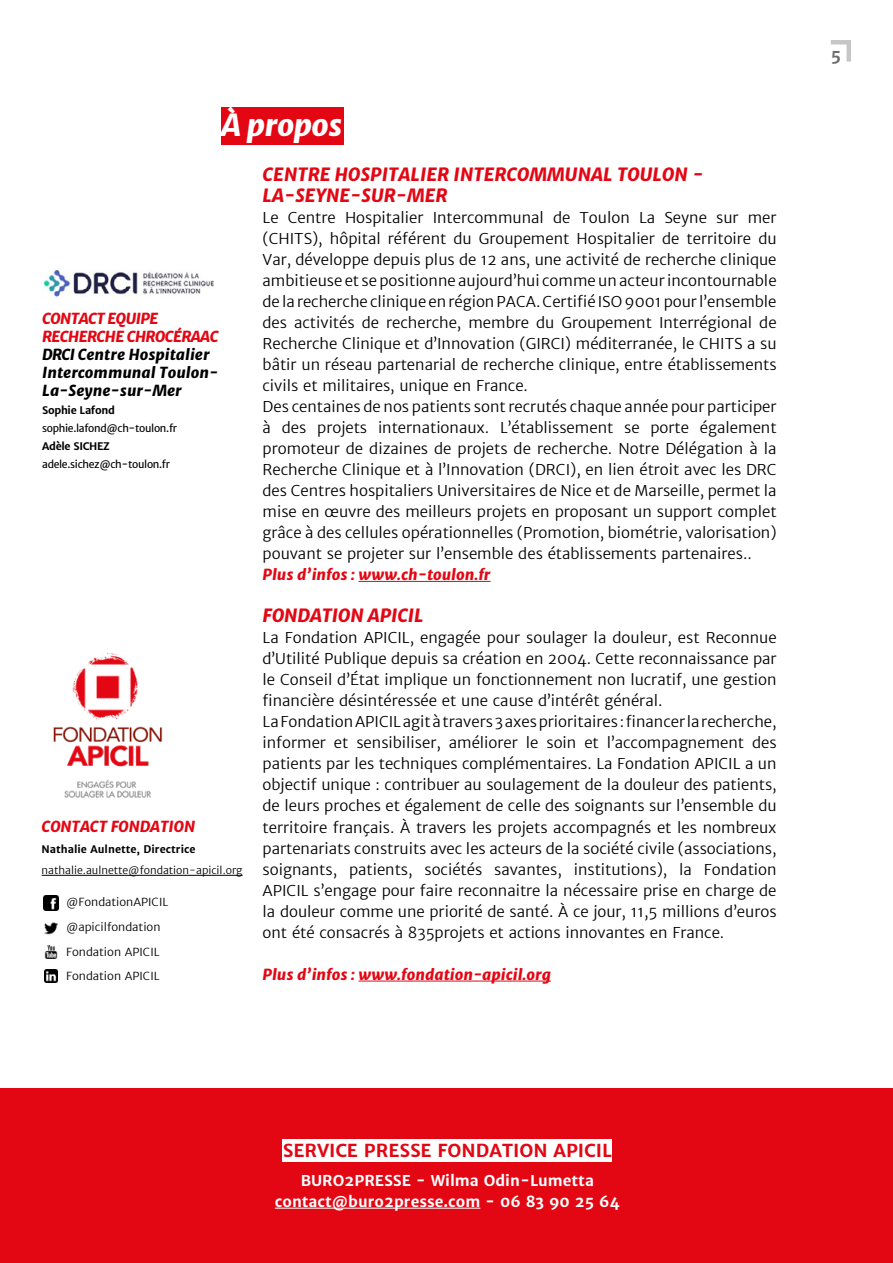
<style>
.page{position:relative;width:893px;height:1263px;background:#fff}
.page>*{position:absolute;margin:0;border:0;box-sizing:border-box;transform-origin:0 0}
.t1{font:italic 800 30px "Merriweather Sans";letter-spacing:-.025em;color:#fff}
.t2{font:italic 800 18px/21px "Merriweather Sans";letter-spacing:.01em;color:#e30613}
.t3{font:700 18px "Merriweather Sans";color:#e30613}
.t4{font:700 16.5px "Merriweather Sans";color:#706f6f}
.t5{font:300 15px/21px "Merriweather Sans";color:#000}
.t6{font:italic 800 15px "Merriweather Sans";color:#e30613}
.t7{font:700 15px/21px "Merriweather Sans";color:#fff;text-align:center}
.t8{font:italic 800 15px/18px "Merriweather Sans";color:#000}
.t9{font:italic 800 15px/18px "Merriweather Sans";letter-spacing:-.03em;color:#e30613}
.t10{font:300 11.25px/24.8px "Merriweather Sans";color:#000}
.t11{font:10.5px "Merriweather Sans";letter-spacing:-.03em;color:#000}
.t12{font:300 10.5px "Merriweather Sans";color:#000}
.t13{font:700 10.5px "Merriweather Sans";color:#000}
.t14{font:700 10.5px "Merriweather Sans";letter-spacing:-.03em;color:#000}
</style>
<div class="page">
<svg style="left:831px;top:40px;width:20px;height:22px"></svg>
<div style="left:0;top:1089px;width:893px;height:174px;background:#e30613"></div>
<div style="left:283px;top:1139px;width:329px;height:23px;background:#fff"></div>
<hr style="left:275px;top:1208px;width:205px;height:1px;background:#fff">
<hr style="left:359px;top:581px;width:132px;height:1px;background:#e30613">
<hr style="left:359px;top:980px;width:192px;height:1px;background:#e30613">
<div style="left:221px;top:107px;width:122px;height:37px;background:#e30613"></div>
<img style="left:53px;top:653px;width:110px;height:145px">
<hr style="left:42px;top:875px;width:201px;height:1px;background:#000">
<img style="left:44px;top:922px;width:14px;height:13px">
<img style="left:44px;top:896px;width:15px;height:15px">
<img style="left:44px;top:945px;width:14px;height:14px">
<img style="left:44px;top:969px;width:14px;height:14px">
<img style="left:42px;top:270px;width:172px;height:28px">
<h1 class="t1" style="left:221px;top:105px;width:123px">À propos</h1>
<p class="t9" style="left:42px;top:309px;width:178px">CONTACT EQUIPE<br>RECHERCHE CHROCÉRAAC</p>
<p class="t8" style="left:42px;top:345px;width:178px">DRCI Centre Hospitalier<br>Intercommunal Toulon-<br>La-Seyne-sur-Mer</p>
<p class="t14" style="left:42px;top:403px;width:74px">Sophie Lafond</p>
<p class="t11" style="left:42px;top:421px;width:136px">sophie.lafond@ch-toulon.fr</p>
<p class="t14" style="left:42px;top:439px;width:69px">Adèle SICHEZ</p>
<p class="t11" style="left:42px;top:457px;width:129px">adele.sichez@ch-toulon.fr</p>
<p class="t6" style="left:42px;top:817px;width:155px">CONTACT FONDATION</p>
<p class="t13" style="left:42px;top:842px;width:155px">Nathalie Aulnette, Directrice</p>
<p class="t12" style="left:42px;top:863px;width:202px">nathalie.aulnette@fondation-apicil.org</p>
<p class="t10" style="left:66px;top:890px;width:104px">@FondationAPICIL @apicilfondation</p>
<p class="t10" style="left:66px;top:940px;width:95px;line-height:24px">Fondation APICIL<br>Fondation APICIL</p>
<p class="t2" style="left:263px;top:163px;width:442px">CENTRE HOSPITALIER INTERCOMMUNAL TOULON -<br>LA-SEYNE-SUR-MER</p>
<p class="t5" style="left:263px;top:207px;width:515px">Le Centre Hospitalier Intercommunal de Toulon La Seyne sur mer (CHITS), hôpital référent du Groupement Hospitalier de territoire du Var, développe depuis plus de 12 ans, une activité de recherche clinique ambitieuse et se positionne aujourd’hui comme un acteur incontournable de la recherche clinique en région PACA. Certifié ISO 9001 pour l’ensemble des activités de recherche, membre du Groupement Interrégional de Recherche Clinique et d’Innovation (GIRCI) méditerranée, le CHITS a su bâtir un réseau partenarial de recherche clinique, entre établissements civils et militaires, unique en France.<br>Des centaines de nos patients sont recrutés chaque année pour participer à des projets internationaux. L’établissement se porte également promoteur de dizaines de projets de recherche. Notre Délégation à la Recherche Clinique et à l’Innovation (DRCI), en lien étroit avec les DRC des Centres hospitaliers Universitaires de Nice et de Marseille, permet la mise en œuvre des meilleurs projets en proposant un support complet grâce à des cellules opérationnelles (Promotion, biométrie, valorisation) pouvant se projeter sur l’ensemble des établissements partenaires..</p>
<p class="t6" style="left:263px;top:564px;width:230px">Plus d’infos : www.ch-toulon.fr</p>
<p class="t2" style="left:263px;top:605px;width:162px">FONDATION APICIL</p>
<p class="t5" style="left:263px;top:627px;width:515px">La Fondation APICIL, engagée pour soulager la douleur, est Reconnue d’Utilité Publique depuis sa création en 2004. Cette reconnaissance par le Conseil d’État implique un fonctionnement non lucratif, une gestion financière désintéressée et une cause d’intérêt général.<br>La Fondation APICIL agit à travers 3 axes prioritaires : financer la recherche, informer et sensibiliser, améliorer le soin et l’accompagnement des patients par les techniques complémentaires. La Fondation APICIL a un objectif unique : contribuer au soulagement de la douleur des patients, de leurs proches et également de celle des soignants sur l’ensemble du territoire français. À travers les projets accompagnés et les nombreux partenariats construits avec les acteurs de la société civile (associations, soignants, patients, sociétés savantes, institutions), la Fondation APICIL s’engage pour faire reconnaitre la nécessaire prise en charge de la douleur comme une priorité de santé. À ce jour, 11,5 millions d’euros ont été consacrés à 835projets et actions innovantes en France.</p>
<p class="t6" style="left:263px;top:964px;width:290px">Plus d’infos : www.fondation-apicil.org</p>
<p class="t4" style="left:831px;top:44px;width:12px">5</p>
<p class="t3" style="left:283px;top:1139px;width:331px">SERVICE PRESSE FONDATION APICIL</p>
<p class="t7" style="left:275px;top:1169px;width:346px">BURO2PRESSE - Wilma Odin-Lumetta contact@buro2presse.com - 06 83 90 25 64</p>
</div>
